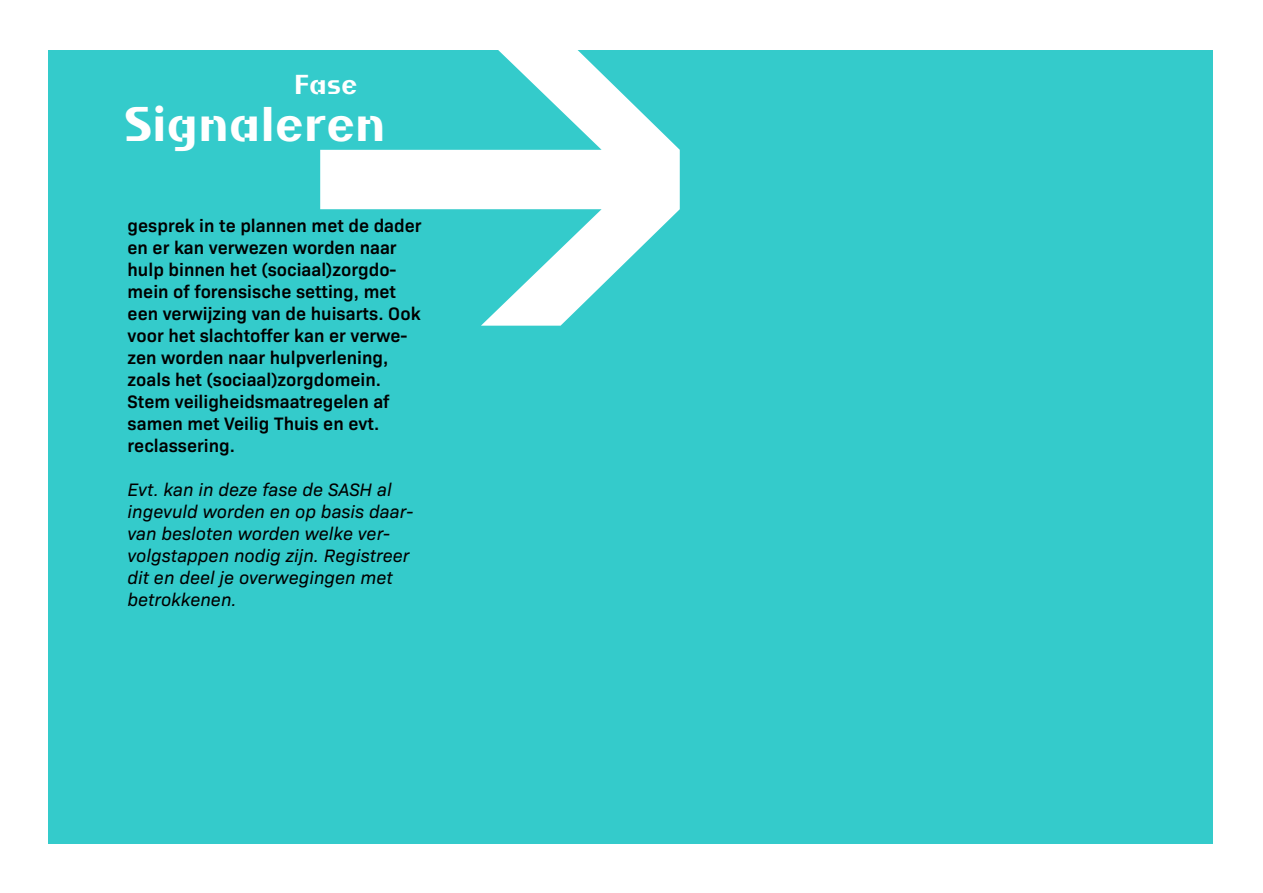
<style>
.page{position:relative;width:1263px;height:893px;background:#fff}
.page>*{position:absolute;margin:0;border:0;box-sizing:border-box;transform-origin:0 0}
.t1{font:700 48px "BC Liguria RB Test C";letter-spacing:-.005em;color:#fff}
.t2{font:700 27px "BC Liguria RB Test C";color:#fff}
.t3{font:600 18.3px/21.9px "Bio Sans";color:#000}
.t4{font:italic 18.3px/21.9px "Bio Sans";color:#000}
</style>
<div class="page">
<div style="left:49px;top:50px;width:1164px;height:793px;background:#34cbcb"></div>
<svg style="left:320px;top:50px;width:360px;height:276px"></svg>
<h2 class="t2" style="left:294px;top:67px;width:65px">Fase</h2>
<h1 class="t1" style="left:124px;top:94px;width:263px">Signaleren</h1>
<p class="t3" style="left:128px;top:214px;width:296px">gesprek in te plannen met de dader en er kan verwezen worden naar hulp binnen het (sociaal)zorgdo&shy;mein of forensische setting, met een verwijzing van de huisarts. Ook voor het slachtoffer kan er verwe&shy;zen worden naar hulpverlening, zoals het (sociaal)zorgdomein.<br>Stem veiligheidsmaatregelen af samen met Veilig Thuis en evt. reclassering.</p>
<p class="t4" style="left:128px;top:477px;width:287px">Evt. kan in deze fase de SASH al ingevuld worden en op basis daar&shy;van besloten worden welke ver&shy;volgstappen nodig zijn. Registreer dit en deel je overwegingen met betrokkenen.</p>
</div>
